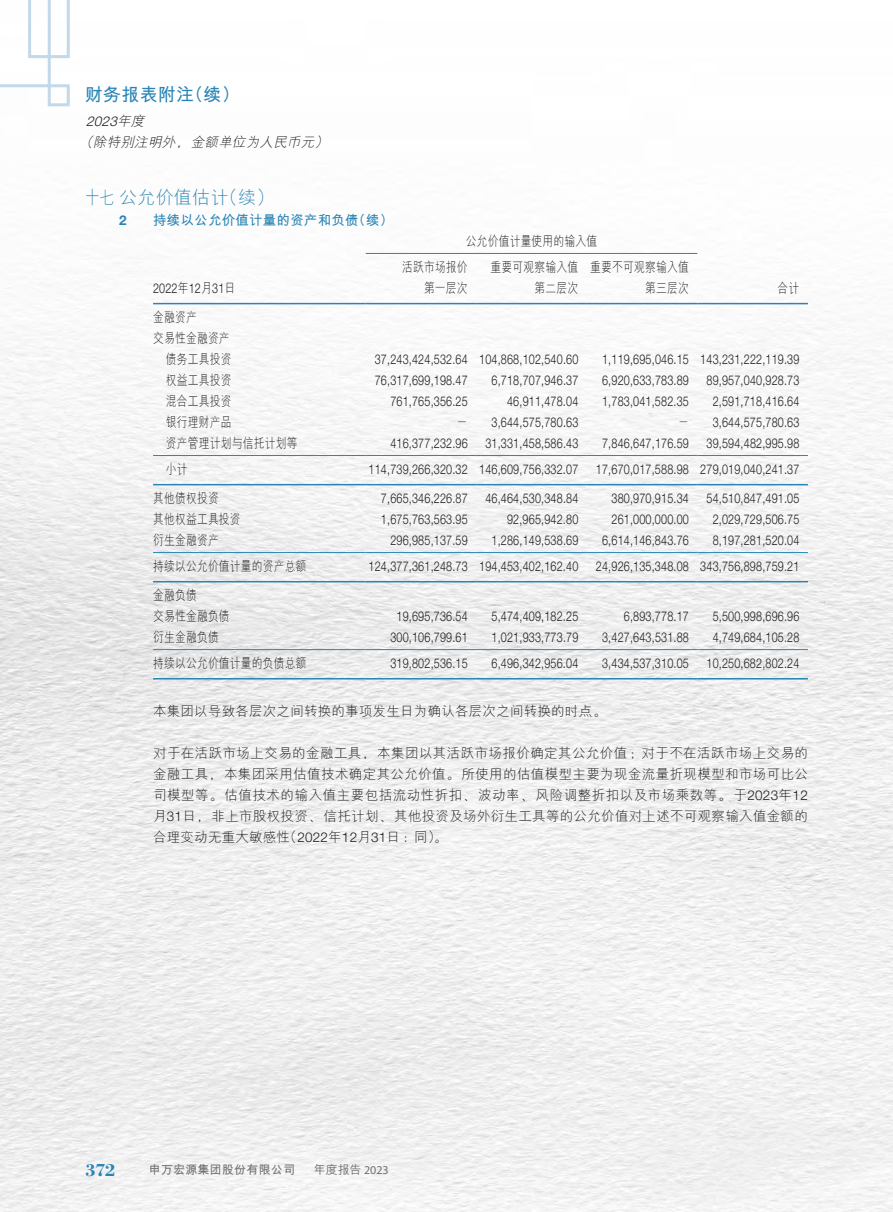
<style>
.page{position:relative;width:893px;height:1212px;background:#fff}
.page>*{position:absolute;margin:0;border:0;box-sizing:border-box;transform-origin:0 0}
.t1{font:300 18px "M Hei PRC";letter-spacing:.015em;color:#2985b5;scale:.8 1}
.t2{font:700 18px "M Hei PRC";letter-spacing:.01em;color:#2985b5}
.t3{font:700 18px "Bodoni Std";color:#2985b5}
.t4{font:300 13.5px "Helvetica Neue LT Std";letter-spacing:.015em;color:#1c1c1b;scale:.8 1}
.t5{font:300 13.5px/21px "M Hei PRC";letter-spacing:.015em;color:#1c1c1b;text-align:justify}
.t6{font:300 13.5px/25.5px "M Hei PRC";letter-spacing:.015em;color:#1c1c1b;scale:.8 1}
.t7{font:italic 300 13.5px "M Hei PRC";color:#1c1c1b}
.t8{font:700 13.5px "M Hei PRC";letter-spacing:.015em;color:#2985b5}
.t9{font:italic 300 13.5px "Helvetica Neue LT Std";color:#1c1c1b}
.t10{font:700 13.5px "Helvetica Neue LT Std";color:#2985b5}
.t11{font:700 12px "M Hei PRC";letter-spacing:.015em;color:#6f6f6f}
.t12{font:500 12px "M Hei PRC";color:#6f6f6f}
.s1{font-family:"M Hei PRC"}
.s2{font-family:"Helvetica Neue LT Std"}
.s3{font-family:"Myriad Pro";font-weight:400}
</style>
<div class="page">
<img style="left:0;top:252px;width:893px;height:960px">
<svg style="left:0;top:0;width:70px;height:107px"></svg>
<hr style="left:366px;top:253px;width:331px;height:1px;background:#2985b5">
<hr style="left:153px;top:303px;width:213px;height:1px;background:#2985b5">
<hr style="left:366px;top:303px;width:110px;height:1px;background:#2985b5">
<hr style="left:476px;top:303px;width:111px;height:1px;background:#2985b5">
<hr style="left:587px;top:303px;width:110px;height:1px;background:#2985b5">
<hr style="left:697px;top:303px;width:111px;height:1px;background:#2985b5">
<hr style="left:153px;top:455px;width:213px;height:1px;background:#2985b5">
<hr style="left:366px;top:455px;width:110px;height:1px;background:#2985b5">
<hr style="left:476px;top:455px;width:111px;height:1px;background:#2985b5">
<hr style="left:587px;top:455px;width:110px;height:1px;background:#2985b5">
<hr style="left:697px;top:455px;width:111px;height:1px;background:#2985b5">
<hr style="left:153px;top:484px;width:213px;height:1px;background:#2985b5">
<hr style="left:366px;top:484px;width:110px;height:1px;background:#2985b5">
<hr style="left:476px;top:484px;width:111px;height:1px;background:#2985b5">
<hr style="left:587px;top:484px;width:110px;height:1px;background:#2985b5">
<hr style="left:697px;top:484px;width:111px;height:1px;background:#2985b5">
<hr style="left:153px;top:552px;width:213px;height:1px;background:#2985b5">
<hr style="left:366px;top:552px;width:110px;height:1px;background:#2985b5">
<hr style="left:476px;top:552px;width:111px;height:1px;background:#2985b5">
<hr style="left:587px;top:552px;width:110px;height:1px;background:#2985b5">
<hr style="left:697px;top:552px;width:111px;height:1px;background:#2985b5">
<hr style="left:153px;top:581px;width:213px;height:1px;background:#2985b5">
<hr style="left:366px;top:581px;width:110px;height:1px;background:#2985b5">
<hr style="left:476px;top:581px;width:111px;height:1px;background:#2985b5">
<hr style="left:587px;top:581px;width:110px;height:1px;background:#2985b5">
<hr style="left:697px;top:581px;width:111px;height:1px;background:#2985b5">
<hr style="left:153px;top:649px;width:213px;height:1px;background:#2985b5">
<hr style="left:366px;top:649px;width:110px;height:1px;background:#2985b5">
<hr style="left:476px;top:649px;width:111px;height:1px;background:#2985b5">
<hr style="left:587px;top:649px;width:110px;height:1px;background:#2985b5">
<hr style="left:697px;top:649px;width:111px;height:1px;background:#2985b5">
<hr style="left:153px;top:678px;width:213px;height:1px;background:#2985b5">
<hr style="left:366px;top:678px;width:110px;height:1px;background:#2985b5">
<hr style="left:476px;top:678px;width:111px;height:1px;background:#2985b5">
<hr style="left:587px;top:678px;width:110px;height:1px;background:#2985b5">
<hr style="left:697px;top:678px;width:111px;height:1px;background:#2985b5">
<h1 class="t2" style="left:85px;top:85px;width:156px">财务报表附注（续）</h1>
<p class="t9" style="left:86px;top:113px;width:63px">2023<span class="s1">年度</span></p>
<p class="t7" style="left:79px;top:135px;width:253px">（除特别注明外，金额单位为人民币元）</p>
<h1 class="t1" style="left:85px;top:189px;width:238px">十七公允价值估计（续）</h1>
<p class="t10" style="left:119px;top:212px;width:9px">2</p>
<p class="t8" style="left:153px;top:213px;width:242px">持续以公允价值计量的资产和负债（续）</p>
<p class="t6" style="left:402px;top:228px;width:246px;text-indent:64px">公允价值计量使用的输入值活跃市场报价</p>
<p class="t6" style="left:491px;top:254px;width:249px">重要可观察输入值 重要不可观察输入值</p>
<p class="t4" style="left:153px;top:280px;width:104px">2022<span class="s1">年</span>12<span class="s1">月</span>31<span class="s1">日</span></p>
<p class="t6" style="left:424px;top:275px;width:56px">第一层次</p>
<p class="t6" style="left:535px;top:275px;width:56px">第二层次</p>
<p class="t6" style="left:645px;top:275px;width:56px">第三层次</p>
<p class="t6" style="left:778px;top:275px;width:29px">合计</p>
<p class="t6" style="left:153px;top:304px;width:56px">金融资产</p>
<p class="t6" style="left:153px;top:325px;width:97px">交易性金融资产</p>
<p class="t6" style="left:166px;top:346px;width:84px">债务工具投资</p>
<p class="t4" style="left:375px;top:351px;width:256px">37,243,424,532.64 104,868,102,540.60</p>
<p class="t4" style="left:602px;top:351px;width:248px">1,119,695,046.15 143,231,222,119.39</p>
<p class="t6" style="left:166px;top:367px;width:84px">权益工具投资</p>
<p class="t4" style="left:375px;top:372px;width:118px">76,317,699,198.47</p>
<p class="t4" style="left:492px;top:372px;width:110px">6,718,707,946.37</p>
<p class="t4" style="left:602px;top:372px;width:110px">6,920,633,783.89</p>
<p class="t4" style="left:706px;top:372px;width:118px">89,957,040,928.73</p>
<p class="t6" style="left:166px;top:388px;width:84px">混合工具投资</p>
<p class="t4" style="left:390px;top:393px;width:98px">761,765,356.25</p>
<p class="t4" style="left:507px;top:393px;width:91px">46,911,478.04</p>
<p class="t4" style="left:602px;top:393px;width:110px">1,783,041,582.35</p>
<p class="t4" style="left:713px;top:393px;width:110px">2,591,718,416.64</p>
<p class="t6" style="left:166px;top:409px;width:84px">银行理财产品</p>
<p class="t6" style="left:457px;top:409px;width:15px">－</p>
<p class="t4" style="left:492px;top:414px;width:110px">3,644,575,780.63</p>
<p class="t6" style="left:678px;top:409px;width:15px">－</p>
<p class="t4" style="left:713px;top:414px;width:110px">3,644,575,780.63</p>
<p class="t6" style="left:166px;top:430px;width:166px">资产管理计划与信托计划等</p>
<p class="t4" style="left:390px;top:435px;width:98px">416,377,232.96</p>
<p class="t4" style="left:485px;top:435px;width:118px">31,331,458,586.43</p>
<p class="t4" style="left:602px;top:435px;width:110px">7,846,647,176.59</p>
<p class="t4" style="left:706px;top:435px;width:118px">39,594,482,995.98</p>
<p class="t6" style="left:166px;top:456px;width:29px">小计</p>
<p class="t4" style="left:369px;top:461px;width:264px">114,739,266,320.32 146,609,756,332.07</p>
<p class="t4" style="left:596px;top:461px;width:256px">17,670,017,588.98 279,019,040,241.37</p>
<p class="t6" style="left:153px;top:485px;width:84px">其他债权投资</p>
<p class="t4" style="left:381px;top:490px;width:110px">7,665,346,226.87</p>
<p class="t4" style="left:485px;top:490px;width:118px">46,464,530,348.84</p>
<p class="t4" style="left:611px;top:490px;width:98px">380,970,915.34</p>
<p class="t4" style="left:706px;top:490px;width:118px">54,510,847,491.05</p>
<p class="t6" style="left:153px;top:506px;width:111px">其他权益工具投资</p>
<p class="t4" style="left:381px;top:511px;width:110px">1,675,763,563.95</p>
<p class="t4" style="left:507px;top:511px;width:91px">92,965,942.80</p>
<p class="t4" style="left:611px;top:511px;width:98px">261,000,000.00</p>
<p class="t4" style="left:713px;top:511px;width:110px">2,029,729,506.75</p>
<p class="t6" style="left:153px;top:527px;width:84px">衍生金融资产</p>
<p class="t4" style="left:390px;top:532px;width:98px">296,985,137.59</p>
<p class="t4" style="left:492px;top:532px;width:110px">1,286,149,538.69</p>
<p class="t4" style="left:602px;top:532px;width:110px">6,614,146,843.76</p>
<p class="t4" style="left:713px;top:532px;width:110px">8,197,281,520.04</p>
<p class="t6" style="left:153px;top:553px;width:193px">持续以公允价值计量的资产总额</p>
<p class="t4" style="left:369px;top:558px;width:264px">124,377,361,248.73 194,453,402,162.40</p>
<p class="t4" style="left:596px;top:558px;width:256px">24,926,135,348.08 343,756,898,759.21</p>
<p class="t6" style="left:153px;top:585px;width:97px;line-height:21px">金融负债<br>交易性金融负债</p>
<p class="t4" style="left:397px;top:608px;width:91px">19,695,736.54</p>
<p class="t4" style="left:491px;top:608px;width:110px">5,474,409,182.25</p>
<p class="t4" style="left:624px;top:608px;width:83px">6,893,778.17</p>
<p class="t4" style="left:713px;top:608px;width:110px">5,500,998,696.96</p>
<p class="t6" style="left:153px;top:624px;width:84px">衍生金融负债</p>
<p class="t4" style="left:390px;top:629px;width:98px">300,106,799.61</p>
<p class="t4" style="left:492px;top:629px;width:110px">1,021,933,773.79</p>
<p class="t4" style="left:602px;top:629px;width:110px">3,427,643,531.88</p>
<p class="t4" style="left:713px;top:629px;width:110px">4,749,684,105.28</p>
<p class="t6" style="left:153px;top:650px;width:193px">持续以公允价值计量的负债总额</p>
<p class="t4" style="left:390px;top:655px;width:98px">319,802,536.15</p>
<p class="t4" style="left:491px;top:655px;width:110px">6,496,342,956.04</p>
<p class="t4" style="left:602px;top:655px;width:110px">3,434,537,310.05</p>
<p class="t4" style="left:706px;top:655px;width:118px">10,250,682,802.24</p>
<p class="t5" style="left:153px;top:700px;width:456px">本集团以导致各层次之间转换的事项发生日为确认各层次之间转换的时点。</p>
<p class="t5" style="left:153px;top:742px;width:656px">对于在活跃市场上交易的金融工具，本集团以其活跃市场报价确定其公允价值；对于不在活跃市场上交易的金融工具，本集团采用估值技术确定其公允价值。所使用的估值模型主要为现金流量折现模型和市场可比公司模型等。估值技术的输入值主要包括流动性折扣、波动率、风险调整折扣以及市场乘数等。于<span class="s2">2023</span>年<span class="s2">12</span>月<span class="s2">31</span>日，非上市股权投资、信托计划、其他投资及场外衍生工具等的公允价值对上述不可观察输入值金额的合理变动无重大敏感性（<span class="s2">2022</span>年<span class="s2">12</span>月<span class="s2">31</span>日：同）。</p>
<h1 class="t3" style="left:85px;top:1159px;width:32px">372</h1>
<p class="t11" style="left:149px;top:1164px;width:148px">申万宏源集团股份有限公司</p>
<p class="t12" style="left:314px;top:1164px;width:76px">年度报告 <span class="s3">2023</span></p>
</div>
